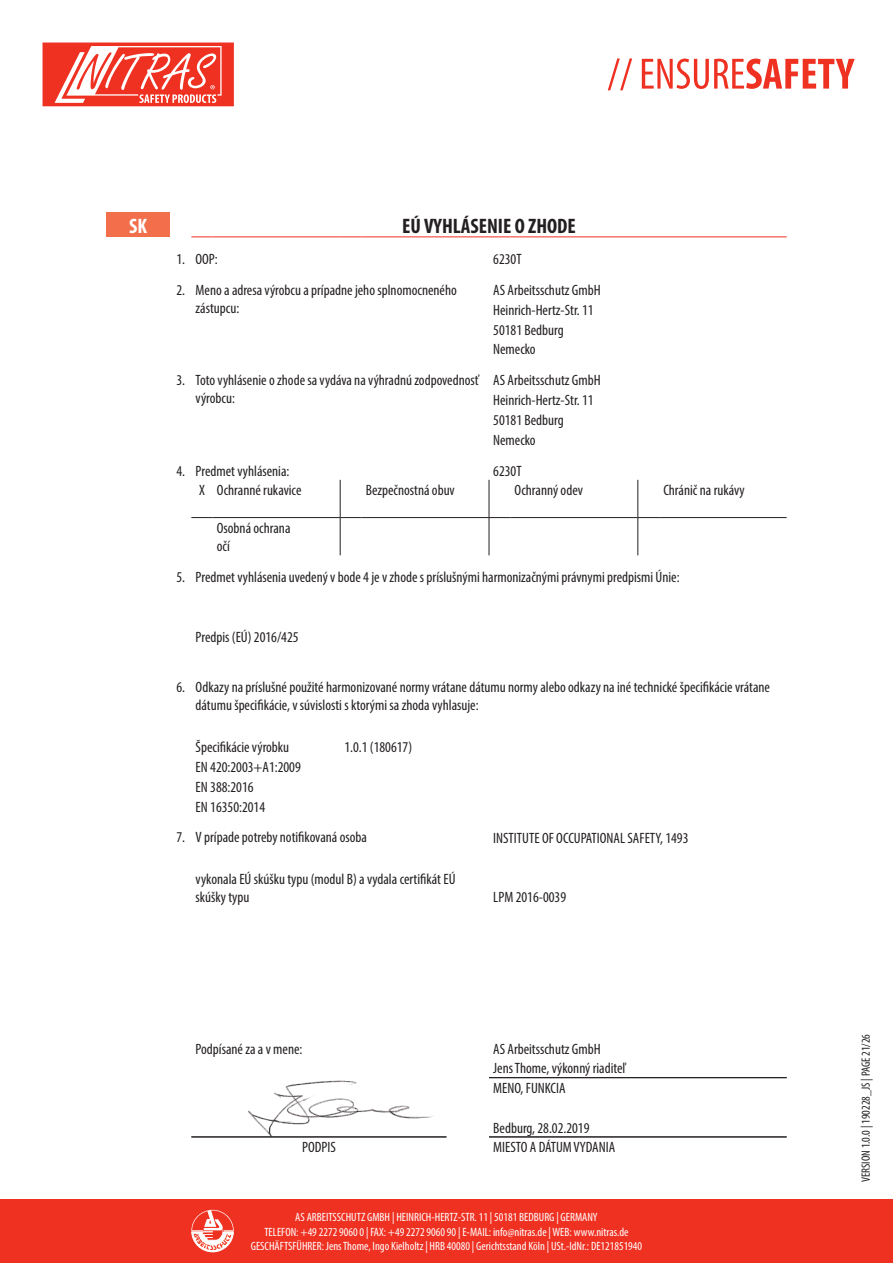
<style>
.page{position:relative;width:893px;height:1263px;background:#fff}
.page>*{position:absolute;margin:0;border:0;box-sizing:border-box;transform-origin:0 0}
.t1{font:700 condensed 21px "Myriad Pro";color:#231f20}
.t2{font:700 condensed 21px "Myriad Pro";color:#fff}
.t3{font:condensed 15px/19.8px "Myriad Pro";color:#231f20}
.t4{font:condensed 12px/14.4px "Myriad Pro";color:#fff;text-align:center}
.t5{font:condensed 12px "Myriad Pro";color:#231f20}
</style>
<div class="page">
<div style="left:0;top:1199px;width:893px;height:64px;background:#ef3122"></div>
<svg style="left:608px;top:58px;width:247px;height:32px"></svg>
<svg style="left:191px;top:1210px;width:43px;height:42px"></svg>
<svg style="left:43px;top:43px;width:191px;height:63px"></svg>
<img style="left:248px;top:1080px;width:186px;height:56px">
<div style="left:106px;top:213px;width:64px;height:24px;background:#f36e4a"></div>
<svg style="left:191px;top:236px;width:22px;height:1px"></svg>
<hr style="left:213px;top:236px;width:127px;height:1px;background:#ef3122">
<svg style="left:340px;top:236px;width:21px;height:1px"></svg>
<hr style="left:361px;top:236px;width:128px;height:1px;background:#ef3122">
<svg style="left:489px;top:236px;width:21px;height:1px"></svg>
<hr style="left:510px;top:236px;width:128px;height:1px;background:#ef3122">
<svg style="left:638px;top:236px;width:21px;height:1px"></svg>
<hr style="left:659px;top:236px;width:128px;height:1px;background:#ef3122">
<hr style="left:340px;top:480px;width:1px;height:37px;background:#231f20">
<hr style="left:489px;top:480px;width:1px;height:37px;background:#231f20">
<hr style="left:637px;top:480px;width:1px;height:37px;background:#231f20">
<hr style="left:340px;top:518px;width:1px;height:37px;background:#231f20">
<svg style="left:489px;top:517px;width:21px;height:1px"></svg>
<hr style="left:489px;top:518px;width:1px;height:37px;background:#231f20">
<hr style="left:510px;top:517px;width:128px;height:1px;background:#231f20">
<hr style="left:637px;top:518px;width:1px;height:37px;background:#231f20">
<svg style="left:638px;top:517px;width:21px;height:1px"></svg>
<hr style="left:659px;top:517px;width:128px;height:1px;background:#231f20">
<svg style="left:191px;top:517px;width:22px;height:1px"></svg>
<hr style="left:213px;top:517px;width:127px;height:1px;background:#231f20">
<svg style="left:340px;top:517px;width:21px;height:1px"></svg>
<hr style="left:361px;top:517px;width:128px;height:1px;background:#231f20">
<hr style="left:191px;top:1136px;width:255px;height:1px;background:#231f20">
<hr style="left:489px;top:1077px;width:298px;height:1px;background:#231f20">
<hr style="left:489px;top:1136px;width:298px;height:1px;background:#231f20">
<p class="t2" style="left:129px;top:212px;width:19px">SK</p>
<p class="t1" style="left:402px;top:212px;width:175px">EÚ VYHLÁSENIE O ZHODE</p>
<p class="t3" style="left:176px;top:249px;width:10px">1.</p>
<p class="t3" style="left:196px;top:249px;width:24px">OOP:</p>
<p class="t3" style="left:176px;top:280px;width:10px">2.</p>
<p class="t3" style="left:196px;top:281px;width:263px;line-height:18px">Meno a adresa výrobcu a prípadne jeho splnomocneného zástupcu:</p>
<p class="t3" style="left:493px;top:339px;width:44px">Nemecko</p>
<p class="t3" style="left:176px;top:370px;width:10px">3.</p>
<p class="t3" style="left:196px;top:371px;width:285px;line-height:18px">Toto vyhlásenie o zhode sa vydáva na výhradnú zodpovednosť výrobcu:</p>
<p class="t3" style="left:493px;top:429px;width:44px">Nemecko</p>
<p class="t3" style="left:176px;top:460px;width:10px">4.</p>
<p class="t3" style="left:196px;top:460px;width:95px">Predmet vyhlásenia:</p>
<p class="t3" style="left:217px;top:480px;width:86px">Ochranné rukavice</p>
<p class="t3" style="left:366px;top:480px;width:91px">Bezpečnostná obuv</p>
<p class="t3" style="left:514px;top:480px;width:70px">Ochranný odev</p>
<p class="t3" style="left:663px;top:480px;width:83px">Chránič na rukávy</p>
<p class="t3" style="left:217px;top:518px;width:75px">Osobná ochrana</p>
<p class="t3" style="left:217px;top:536px;width:15px">očí</p>
<p class="t3" style="left:176px;top:567px;width:10px">5.</p>
<p class="t3" style="left:196px;top:567px;width:486px">Predmet vyhlásenia uvedený v bode 4 je v zhode s príslušnými harmonizačnými právnymi predpismi Únie:</p>
<h1 class="t2" style="left:129px;top:212px;width:20px">DE</h1>
<p class="t3" style="left:493px;top:243px;width:109px;line-height:31px">6230T<br>AS Arbeitsschutz GmbH</p>
<p class="t3" style="left:493px;top:300px;width:102px">Heinrich-Hertz-Str. 11<br>50181 Bedburg</p>
<p class="t3" style="left:493px;top:370px;width:109px">AS Arbeitsschutz GmbH<br>Heinrich-Hertz-Str. 11<br>50181 Bedburg</p>
<p class="t3" style="left:493px;top:460px;width:30px">6230T</p>
<p class="t3" style="left:199px;top:480px;width:7px">X</p>
<p class="t3" style="left:196px;top:627px;width:105px">Predpis (EÚ) 2016/425</p>
<p class="t3" style="left:176px;top:677px;width:10px">6.</p>
<p class="t3" style="left:196px;top:678px;width:576px;line-height:18px">Odkazy na príslušné použité harmonizované normy vrátane dátumu normy alebo odkazy na iné technické špecifikácie vrátane dátumu špecifikácie, v súvislosti s ktorými sa zhoda vyhlasuje:</p>
<p class="t3" style="left:196px;top:737px;width:95px">Špecifikácie výrobku</p>
<p class="t3" style="left:344px;top:737px;width:69px">1.0.1 (180617)</p>
<p class="t3" style="left:196px;top:757px;width:107px">EN 420:2003+A1:2009<br>EN 388:2016<br>EN 16350:2014</p>
<p class="t3" style="left:176px;top:827px;width:10px">7.</p>
<p class="t3" style="left:196px;top:827px;width:173px">V prípade potreby notifikovaná osoba</p>
<p class="t3" style="left:196px;top:869px;width:261px;line-height:18px">vykonala EÚ skúšku typu (modul B) a vydala certifikát EÚ skúšky typu</p>
<p class="t3" style="left:493px;top:827px;width:197px">INSTITUTE OF OCCUPATIONAL SAFETY, 1493</p>
<p class="t3" style="left:493px;top:887px;width:74px">LPM 2016-0039</p>
<p class="t3" style="left:196px;top:1038px;width:108px">Podpísané za a v mene:</p>
<p class="t3" style="left:493px;top:1038px;width:109px">AS Arbeitsschutz GmbH</p>
<p class="t3" style="left:493px;top:1058px;width:134px">Jens Thome, výkonný riaditeľ</p>
<p class="t3" style="left:493px;top:1078px;width:74px">MENO, FUNKCIA</p>
<p class="t3" style="left:493px;top:1117px;width:98px">Bedburg, 28.02.2019</p>
<p class="t3" style="left:302px;top:1137px;width:35px">PODPIS</p>
<p class="t3" style="left:493px;top:1137px;width:123px">MIESTO A DÁTUM VYDANIA</p>
<p class="t4" style="left:251px;top:1210px;width:393px">AS ARBEITSSCHUTZ GMBH | HEINRICH-HERTZ-STR. 11 | 50181 BEDBURG | GERMANY<br>TELEFON: +49 2272 9060 0 | FAX: +49 2272 9060 90 | E-MAIL: info@nitras.de | WEB: www.nitras.de<br>GESCHÄFTSFÜHRER: Jens Thome, Ingo Kielholtz | HRB 40080 | Gerichtsstand Köln | USt.-IdNr.: DE121851940</p>
<p class="t5" style="left:859px;top:1182px;width:150px;rotate:-90deg">VERSION 1.0.0 | 190228_JS | PAGE 21/26</p>
</div>
